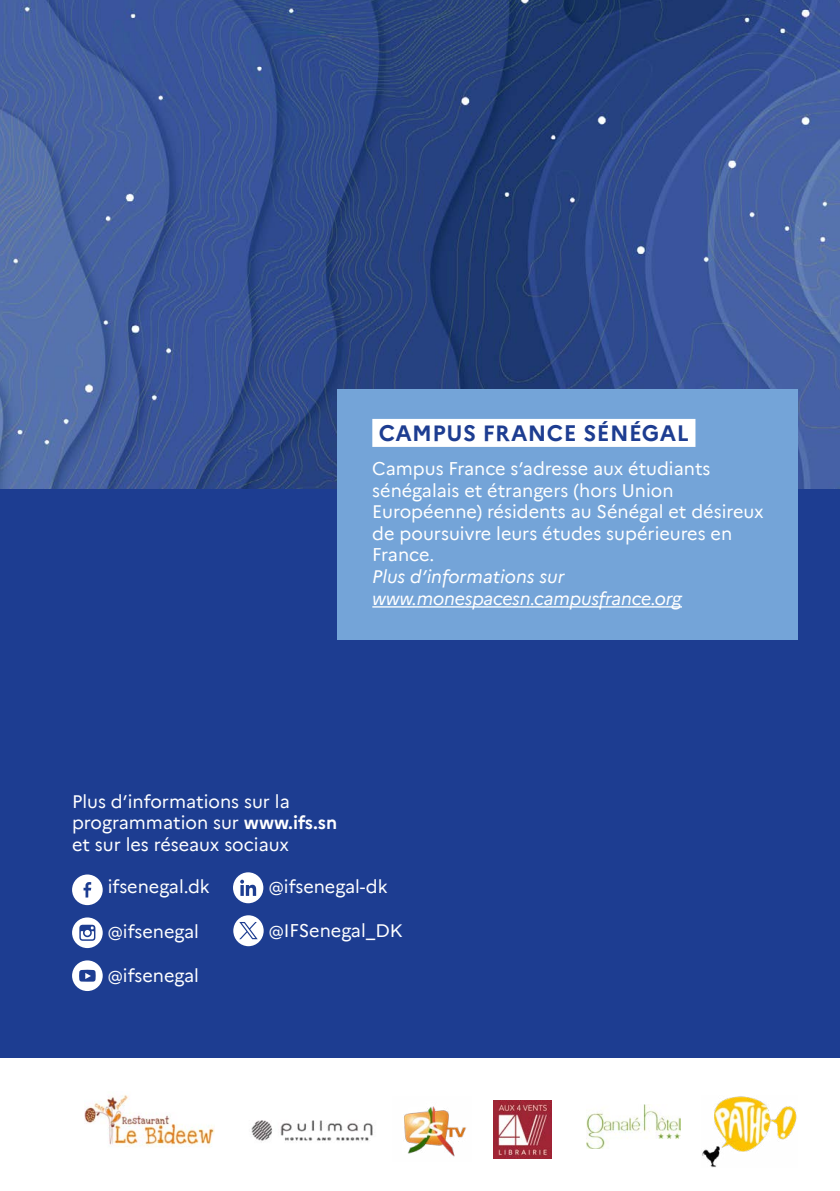
<style>
.page{position:relative;width:840px;height:1191px;background:#fff}
.page>*{position:absolute;margin:0;border:0;box-sizing:border-box;transform-origin:0 0}
.t1{font:700 22px "Marianne";letter-spacing:.02em;color:#1d3d91}
.t2{font:18px/21.6px "Marianne";color:#fff}
.t3{font:italic 18px/21.6px "Marianne";letter-spacing:-.01em;color:#fff}
.s1{font-weight:700}
</style>
<div class="page">
<img style="left:0;top:0;width:839px;height:489px">
<div style="left:0;top:489px;width:839px;height:568px;background:#1d3d91"></div>
<img style="left:85px;top:1095px;width:129px;height:52px">
<img style="left:251px;top:1120px;width:122px;height:21px">
<div style="left:233px;top:872px;width:30px;height:31px;background:#fff;border-radius:50%"></div>
<svg style="left:240px;top:879px;width:16px;height:17px"></svg>
<div style="left:72px;top:960px;width:31px;height:31px;background:#fff;border-radius:50%"></div>
<svg style="left:79px;top:969px;width:17px;height:12px"></svg>
<div style="left:72px;top:917px;width:31px;height:31px;background:#fff;border-radius:50%"></div>
<svg style="left:79px;top:924px;width:16px;height:16px"></svg>
<div style="left:72px;top:874px;width:31px;height:31px;background:#fff;border-radius:50%"></div>
<svg style="left:83px;top:882px;width:8px;height:15px"></svg>
<div style="left:233px;top:915px;width:30px;height:31px;background:#fff;border-radius:50%"></div>
<svg style="left:239px;top:922px;width:18px;height:17px"></svg>
<img style="left:404px;top:1106px;width:62px;height:51px">
<img style="left:493px;top:1100px;width:58px;height:58px">
<img style="left:586px;top:1104px;width:94px;height:44px">
<img style="left:702px;top:1096px;width:95px;height:71px">
<div style="left:336px;top:389px;width:461px;height:250px;background:#74a4d8"></div>
<div style="left:372px;top:419px;width:323px;height:28px;background:#fff"></div>
<hr style="left:372px;top:606px;width:309px;height:1px;background:#fff">
<p class="t1" style="left:378px;top:416px;width:311px">CAMPUS FRANCE SÉNÉGAL</p>
<p class="t2" style="left:372px;top:456px;width:392px">Campus France s’adresse aux étudiants sénégalais et étrangers (hors Union Européenne) résidents au Sénégal et désireux de poursuivre leurs études supérieures en France.</p>
<p class="t3" style="left:372px;top:564px;width:311px">Plus d’informations sur www.monespacesn.campusfrance.org</p>
<p class="t2" style="left:72px;top:789px;width:266px">Plus d’informations sur la programmation sur <span class="s1">www.ifs.sn </span>et sur les réseaux sociaux</p>
<p class="t2" style="left:108px;top:874px;width:103px">ifsenegal.dk</p>
<p class="t2" style="left:108px;top:919px;width:93px">@ifsenegal</p>
<p class="t2" style="left:108px;top:963px;width:93px">@ifsenegal</p>
<p class="t2" style="left:268px;top:874px;width:120px">@ifsenegal-dk</p>
<p class="t2" style="left:268px;top:918px;width:136px">@IFSenegal_DK</p>
</div>
